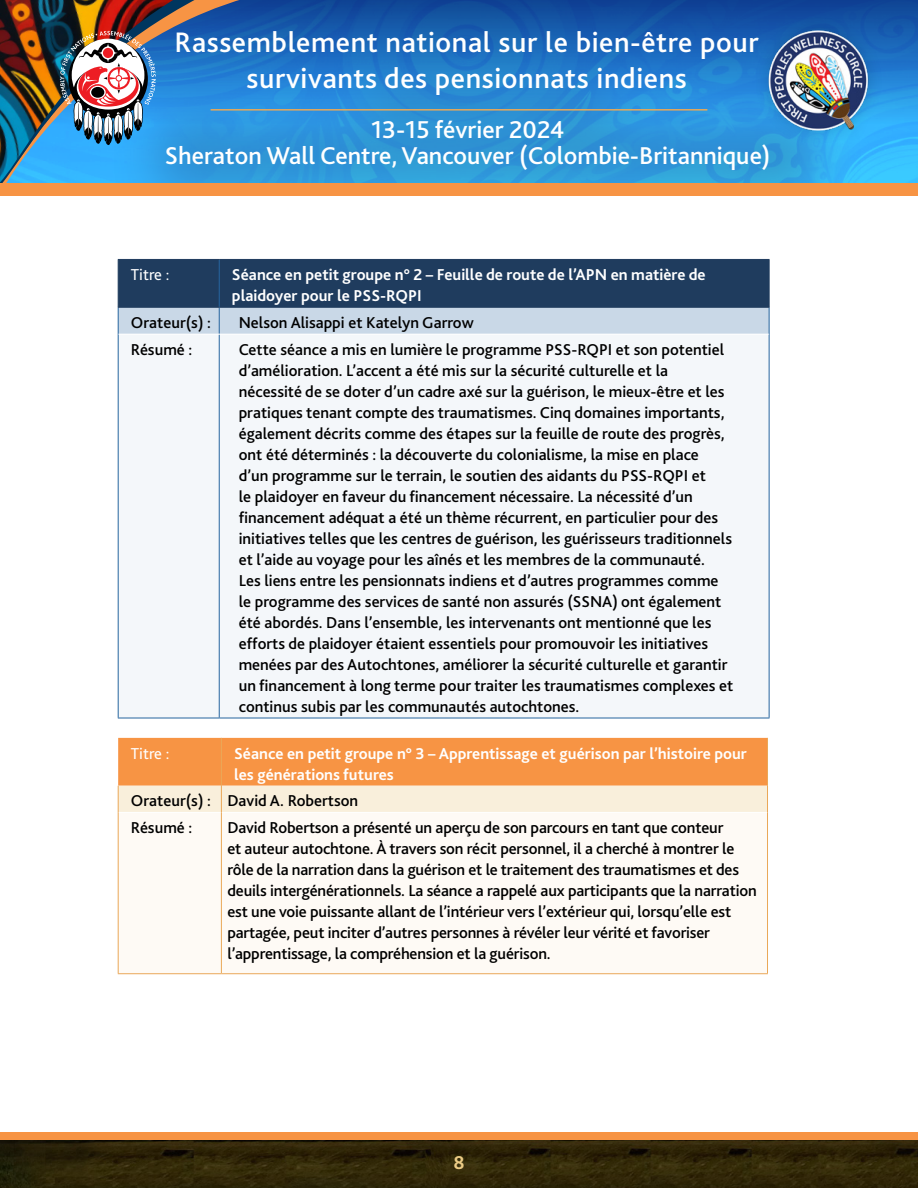
<style>
.page{position:relative;width:918px;height:1188px;background:#fff}
.page>*{position:absolute;margin:0;border:0;box-sizing:border-box;transform-origin:0 0}
.t1{font:500 29.55px/35.4px "Bliss 2";letter-spacing:.02em;color:#fff;text-align:center}
.t2{font:500 25.5px/25.5px "Bliss 2";color:#fff;text-align:center}
.t3{font:700 19.5px "Bliss 2";color:#edcc86}
.t4{font:500 16.5px/21px "Bliss 2";color:#000}
.t5{font:700 16.5px/21px "Bliss 2";color:#fff}
.t6{font:16.5px "Bliss 2";color:#fff}
</style>
<div class="page">
<svg style="left:445px;top:0;width:473px;height:183px;background:#1a65b5"></svg>
<div style="left:109px;top:42px;width:757px;height:205px;background:#26659f;opacity:.46"></div>
<hr style="left:211px;top:109px;width:496px;height:2px;background:#eaa858">
<svg style="left:0;top:0;width:445px;height:183px;background:#3279b2"></svg>
<img style="left:0;top:1140px;width:918px;height:48px">
<img style="left:60px;top:31px;width:96px;height:114px">
<div style="left:753px;top:15px;width:131px;height:131px;background:#003b4e;opacity:.23"></div>
<img style="left:766px;top:28px;width:106px;height:106px">
<div style="left:0;top:184px;width:918px;height:939px;background:#fff"></div>
<div style="left:0;top:1132px;width:918px;height:8px;background:#f79444"></div>
<div style="left:0;top:183px;width:918px;height:12px;background:#f79444"></div>
<div style="left:119px;top:335px;width:650px;height:383px;background:#f4f7fa"></div>
<svg style="left:118px;top:260px;width:652px;height:74px;background:#5b738f"></svg>
<hr style="left:118px;top:334px;width:1px;height:384px;background:#26659f">
<hr style="left:219px;top:334px;width:1px;height:384px;background:#26659f">
<hr style="left:769px;top:334px;width:1px;height:384px;background:#26659f">
<hr style="left:118px;top:718px;width:101px;height:1px;background:#26659f">
<hr style="left:219px;top:718px;width:551px;height:1px;background:#26659f">
<hr style="left:219px;top:260px;width:1px;height:47px;background:#26659f">
<hr style="left:118px;top:259px;width:101px;height:1px;background:#1f3c5e">
<hr style="left:118px;top:260px;width:1px;height:47px;background:#1f3c5e">
<hr style="left:219px;top:259px;width:551px;height:1px;background:#1f3c5e">
<hr style="left:769px;top:260px;width:1px;height:47px;background:#1f3c5e">
<hr style="left:118px;top:307px;width:101px;height:1px;background:#1f3c5e">
<hr style="left:219px;top:307px;width:551px;height:1px;background:#1f3c5e">
<hr style="left:219px;top:334px;width:550px;height:1px;background:#fff">
<hr style="left:118px;top:973px;width:103px;height:1px;background:#eaa858">
<hr style="left:221px;top:973px;width:547px;height:1px;background:#eaa858">
<svg style="left:118px;top:738px;width:650px;height:74px;background:#f7b47a"></svg>
<hr style="left:118px;top:812px;width:1px;height:161px;background:#eaa858">
<hr style="left:221px;top:812px;width:1px;height:161px;background:#eaa858">
<hr style="left:767px;top:812px;width:1px;height:161px;background:#eaa858">
<h1 class="t1" style="left:175px;top:24px;width:586px">Rassemblement national sur le bien-être pour survivants des pensionnats indiens</h1>
<h2 class="t2" style="left:165px;top:117px;width:607px">13-15 février 2024<br>Sheraton Wall Centre, Vancouver (Colombie-Britannique)</h2>
<p class="t6" style="left:131px;top:265px;width:40px">Titre :</p>
<p class="t5" style="left:232px;top:264px;width:475px">Séance en petit groupe n° 2 – Feuille de route de l’APN en matière de plaidoyer pour le PSS-RQPI</p>
<p class="t4" style="left:131px;top:312px;width:82px">Orateur(s) :</p>
<p class="t4" style="left:239px;top:312px;width:237px">Nelson Alisappi et Katelyn Garrow</p>
<p class="t4" style="left:131px;top:339px;width:63px">Résumé :</p>
<p class="t4" style="left:239px;top:339px;width:496px">Cette séance a mis en lumière le programme PSS-RQPI et son potentiel d’amélioration. L’accent a été mis sur la sécurité culturelle et la nécessité de se doter d’un cadre axé sur la guérison, le mieux-être et les pratiques tenant compte des traumatismes. Cinq domaines importants, également décrits comme des étapes sur la feuille de route des progrès, ont été déterminés : la découverte du colonialisme, la mise en place<br>d’un programme sur le terrain, le soutien des aidants du PSS-RQPI et<br>le plaidoyer en faveur du financement nécessaire. La nécessité d’un financement adéquat a été un thème récurrent, en particulier pour des initiatives telles que les centres de guérison, les guérisseurs traditionnels et l’aide au voyage pour les aînés et les membres de la communauté.<br>Les liens entre les pensionnats indiens et d’autres programmes comme le programme des services de santé non assurés (SSNA) ont également été abordés. Dans l’ensemble, les intervenants ont mentionné que les efforts de plaidoyer étaient essentiels pour promouvoir les initiatives menées par des Autochtones, améliorer la sécurité culturelle et garantir un financement à long terme pour traiter les traumatismes complexes et continus subis par les communautés autochtones.</p>
<p class="t6" style="left:131px;top:743px;width:40px">Titre :</p>
<p class="t5" style="left:234px;top:742px;width:514px">Séance en petit groupe n° 3 – Apprentissage et guérison par l’histoire pour les générations futures</p>
<p class="t4" style="left:131px;top:787px;width:229px;line-height:26.8px">Orateur(s) : David A. Robertson<br>Résumé :</p>
<p class="t4" style="left:227px;top:817px;width:531px">David Robertson a présenté un aperçu de son parcours en tant que conteur<br>et auteur autochtone. À travers son récit personnel, il a cherché à montrer le rôle de la narration dans la guérison et le traitement des traumatismes et des deuils intergénérationnels. La séance a rappelé aux participants que la narration est une voie puissante allant de l’intérieur vers l’extérieur qui, lorsqu’elle est partagée, peut inciter d’autres personnes à révéler leur vérité et favoriser l’apprentissage, la compréhension et la guérison.</p>
<p class="t3" style="left:453px;top:1150px;width:13px">8</p>
</div>
